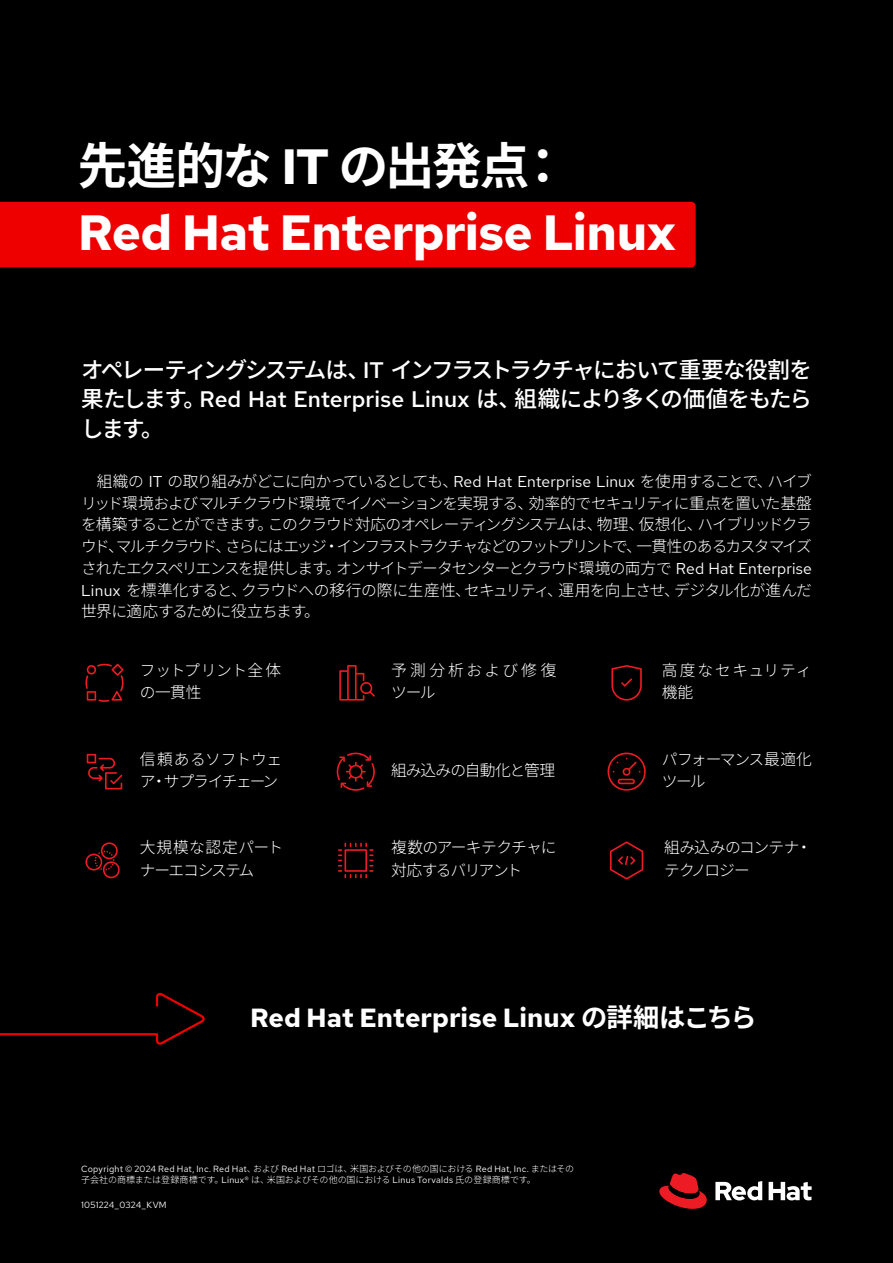
<style>
.page{position:relative;width:893px;height:1263px;background:#000}
.page>*{position:absolute;margin:0;border:0;box-sizing:border-box;transform-origin:0 0}
.t1{font:700 49.5px "Red Hat Text";letter-spacing:-.015em;color:#fff}
.t2{font:700 49.5px "Noto Sans JP";letter-spacing:-.04em;color:#fff}
.t3{font:700 26.25px "Red Hat Text";color:#fff}
.t4{font:500 22.5px/29.2px "Noto Sans JP";letter-spacing:-.075em;color:#fff;text-align:justify}
.t5{font:300 15.75px/21.8px "Noto Sans JP";letter-spacing:-.04em;color:#fff}
.t6{font:300 15.75px/22.5px "Noto Sans JP";letter-spacing:-.06em;color:#fff}
.t7{font:300 15.75px/22.5px "Noto Sans JP";letter-spacing:-.015em;color:#fff}
.t8{font:300 15.75px/22.5px "Noto Sans JP";letter-spacing:-.075em;color:#fff}
.t9{font:300 15.75px/22.5px "Noto Sans JP";letter-spacing:.18em;color:#fff}
.t10{font:300 15.75px/22.5px "Noto Sans JP";letter-spacing:.045em;color:#fff}
.t11{font:9px "Red Hat Text";letter-spacing:.03em;color:#fff}
.t12{font:300 9px "Noto Sans JP";letter-spacing:-.005em;color:#fff}
.s1{font-family:"Red Hat Text"}
.s2{font-family:"Red Hat Text";font-weight:400}
.s3{font-family:"Noto Sans JP"}
.s4{font-family:"Noto Sans JP";font-weight:300}
</style>
<div class="page">
<svg style="left:659px;top:1173px;width:48px;height:36px"></svg>
<svg style="left:715px;top:1181px;width:97px;height:19px"></svg>
<div style="left:0;top:202px;width:696px;height:65px;background:#e00"></div>
<svg style="left:85px;top:663px;width:39px;height:39px"></svg>
<svg style="left:339px;top:665px;width:36px;height:36px"></svg>
<svg style="left:611px;top:665px;width:31px;height:36px"></svg>
<svg style="left:86px;top:754px;width:37px;height:35px"></svg>
<svg style="left:336px;top:752px;width:39px;height:39px"></svg>
<svg style="left:607px;top:752px;width:39px;height:39px"></svg>
<svg style="left:85px;top:842px;width:35px;height:36px"></svg>
<svg style="left:338px;top:843px;width:36px;height:35px"></svg>
<svg style="left:610px;top:841px;width:33px;height:38px"></svg>
<svg style="left:0;top:992px;width:205px;height:52px"></svg>
<h1 class="t2" style="left:78px;top:138px;width:491px">先進的な <span class="s1">IT</span> の出発点：</h1>
<h1 class="t1" style="left:78px;top:200px;width:600px">Red Hat Enterprise Linux</h1>
<h3 class="t4" style="left:81px;top:356px;width:732px">オペレーティングシステムは、<span class="s1">IT</span> インフラストラクチャにおいて重要な役割を果たします。<span class="s1">Red Hat Enterprise Linux</span> は、組織により多くの価値をもたらします。</h3>
<p class="t5" style="left:81px;top:471px;width:732px;text-align:justify;text-indent:16px">組織の <span class="s2">IT</span> の取り組みがどこに向かっているとしても、<span class="s2">Red Hat Enterprise Linux</span> を使用することで、ハイブリッド環境およびマルチクラウド環境でイノベーションを実現する、効率的でセキュリティに重点を置いた基盤を構築することができます。このクラウド対応のオペレーティングシステムは、物理、仮想化、ハイブリッドクラウド、マルチクラウド、さらにはエッジ・インフラストラクチャなどのフットプリントで、一貫性のあるカスタマイズされたエクスペリエンスを提供します。オンサイトデータセンターとクラウド環境の両方で <span class="s2">Red Hat Enterprise Linux</span> を標準化すると、クラウドへの移行の際に生産性、セキュリティ、運用を向上させ、デジタル化が進んだ世界に適応するために役立ちます。</p>
<p class="t7" style="left:140px;top:659px;width:143px">フットプリント全体の一貫性</p>
<p class="t9" style="left:391px;top:659px;width:167px">予測分析および修復ツール</p>
<p class="t10" style="left:662px;top:659px;width:152px">高度なセキュリティ機能</p>
<p class="t6" style="left:140px;top:748px;width:144px">信頼あるソフトウェア・サプライチェーン</p>
<p class="t6" style="left:391px;top:759px;width:166px">組み込みの自動化と管理</p>
<p class="t8" style="left:662px;top:748px;width:152px">パフォーマンス最適化ツール</p>
<p class="t5" style="left:140px;top:837px;width:145px;line-height:22.5px">大規模な認定パートナーエコシステム</p>
<p class="t6" style="left:391px;top:837px;width:167px">複数のアーキテクチャに対応するバリアント</p>
<p class="t5" style="left:664px;top:837px;width:149px;line-height:22.5px">組み込みのコンテナ・テクノロジー</p>
<h2 class="t3" style="left:250px;top:1000px;width:508px">Red Hat Enterprise Linux <span class="s3">の詳細はこちら</span></h2>
<p class="t11" style="left:81px;top:1163px;width:495px">Copyright © 2024 Red Hat, Inc. Red Hat<span class="s4">、および</span> Red Hat <span class="s4">ロゴは、米国およびその他の国における</span> Red Hat, Inc. <span class="s4">またはその</span></p>
<p class="t12" style="left:81px;top:1175px;width:456px">子会社の商標または登録商標です。<span class="s2">Linux®</span> は、米国およびその他の国における <span class="s2">Linus Torvalds</span> 氏の登録商標です。</p>
<p class="t11" style="left:81px;top:1199px;width:87px">1051224_0324_KVM</p>
</div>
